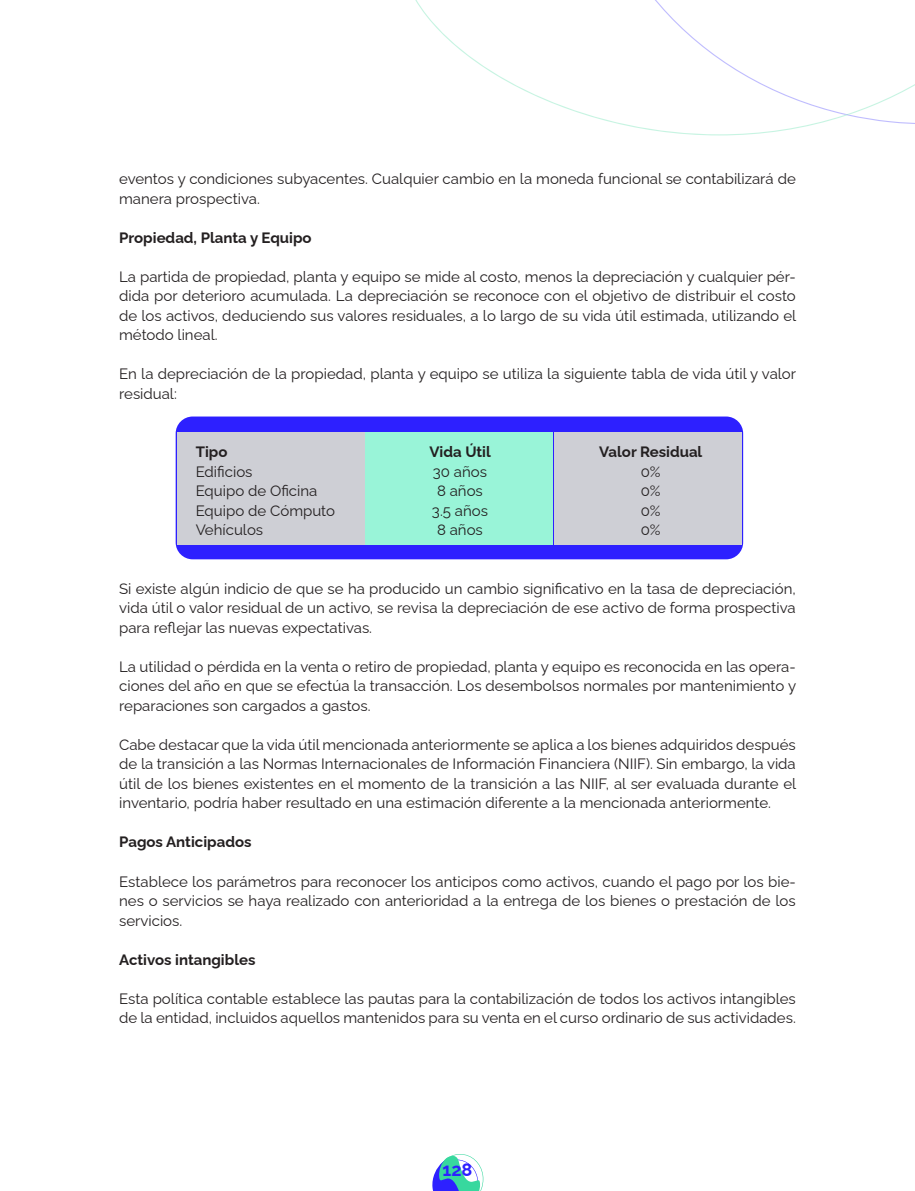
<style>
.page{position:relative;width:915px;height:1191px;background:#fff}
.page>*{position:absolute;margin:0;border:0;box-sizing:border-box;transform-origin:0 0}
.t1{font:700 18px "Raleway";color:#2d20ff}
.t2{font:15px/19.5px "Raleway";color:#231f20;text-align:justify}
.t3{font:700 15px "Raleway";color:#231f20}
</style>
<div class="page">
<svg style="left:432px;top:1154px;width:51px;height:37px"></svg>
<div style="left:175px;top:416px;width:567px;height:143px;background:#2d20ff;border-radius:17px"></div>
<div style="left:177px;top:432px;width:187px;height:113px;background:#cecfd5"></div>
<div style="left:365px;top:432px;width:187px;height:113px;background:#99f4d8"></div>
<div style="left:554px;top:432px;width:187px;height:113px;background:#cecfd5"></div>
<svg style="left:415px;top:0;width:401px;height:135px"></svg>
<svg style="left:584px;top:0;width:330px;height:124px"></svg>
<p class="t2" style="left:119px;top:167px;width:678px">eventos y condiciones subyacentes. Cualquier cambio en la moneda funcional se contabilizará de manera prospectiva.</p>
<p class="t3" style="left:119px;top:225px;width:194px">Propiedad, Planta y Equipo</p>
<p class="t2" style="left:119px;top:265px;width:678px">La partida de propiedad, planta y equipo se mide al costo, menos la depreciación y cualquier pér&shy;dida por deterioro acumulada. La depreciación se reconoce con el objetivo de distribuir el costo de los activos, deduciendo sus valores residuales, a lo largo de su vida útil estimada, utilizando el método lineal.</p>
<p class="t2" style="left:119px;top:362px;width:678px">En la depreciación de la propiedad, planta y equipo se utiliza la siguiente tabla de vida útil y valor residual:</p>
<p class="t3" style="left:196px;top:440px;width:33px">Tipo</p>
<p class="t3" style="left:429px;top:440px;width:63px">Vida Útil</p>
<p class="t3" style="left:599px;top:440px;width:105px">Valor Residual</p>
<p class="t2" style="left:196px;top:460px;width:58px">Edificios</p>
<p class="t2" style="left:433px;top:460px;width:56px">30 años</p>
<p class="t2" style="left:640px;top:460px;width:21px">0%</p>
<p class="t2" style="left:196px;top:479px;width:123px">Equipo de Oficina</p>
<p class="t2" style="left:437px;top:479px;width:47px">8 años</p>
<p class="t2" style="left:640px;top:479px;width:21px">0%</p>
<p class="t2" style="left:196px;top:499px;width:141px">Equipo de Cómputo</p>
<p class="t2" style="left:432px;top:499px;width:57px">3.5 años</p>
<p class="t2" style="left:640px;top:499px;width:21px">0%</p>
<p class="t2" style="left:196px;top:518px;width:69px">Vehículos</p>
<p class="t2" style="left:437px;top:518px;width:47px">8 años</p>
<p class="t2" style="left:640px;top:518px;width:21px">0%</p>
<p class="t2" style="left:119px;top:577px;width:678px">Si existe algún indicio de que se ha producido un cambio significativo en la tasa de depreciación, vida útil o valor residual de un activo, se revisa la depreciación de ese activo de forma prospectiva para reflejar las nuevas expectativas.</p>
<p class="t2" style="left:119px;top:655px;width:678px">La utilidad o pérdida en la venta o retiro de propiedad, planta y equipo es reconocida en las opera&shy;ciones del año en que se efectúa la transacción. Los desembolsos normales por mantenimiento y reparaciones son cargados a gastos.</p>
<p class="t2" style="left:119px;top:733px;width:678px">Cabe destacar que la vida útil mencionada anteriormente se aplica a los bienes adquiridos después de la transición a las Normas Internacionales de Información Financiera (NIIF). Sin embargo, la vida útil de los bienes existentes en el momento de la transición a las NIIF, al ser evaluada durante el inventario, podría haber resultado en una estimación diferente a la mencionada anteriormente.</p>
<p class="t3" style="left:119px;top:830px;width:134px">Pagos Anticipados</p>
<p class="t2" style="left:119px;top:869px;width:678px">Establece los parámetros para reconocer los anticipos como activos, cuando el pago por los bie&shy;nes o servicios se haya realizado con anterioridad a la entrega de los bienes o prestación de los servicios.</p>
<p class="t3" style="left:119px;top:947px;width:138px">Activos intangibles</p>
<p class="t2" style="left:119px;top:986px;width:678px">Esta política contable establece las pautas para la contabilización de todos los activos intangibles de la entidad, incluidos aquellos mantenidos para su venta en el curso ordinario de sus actividades.</p>
<p class="t1" style="left:442px;top:1155px;width:31px">128</p>
</div>
